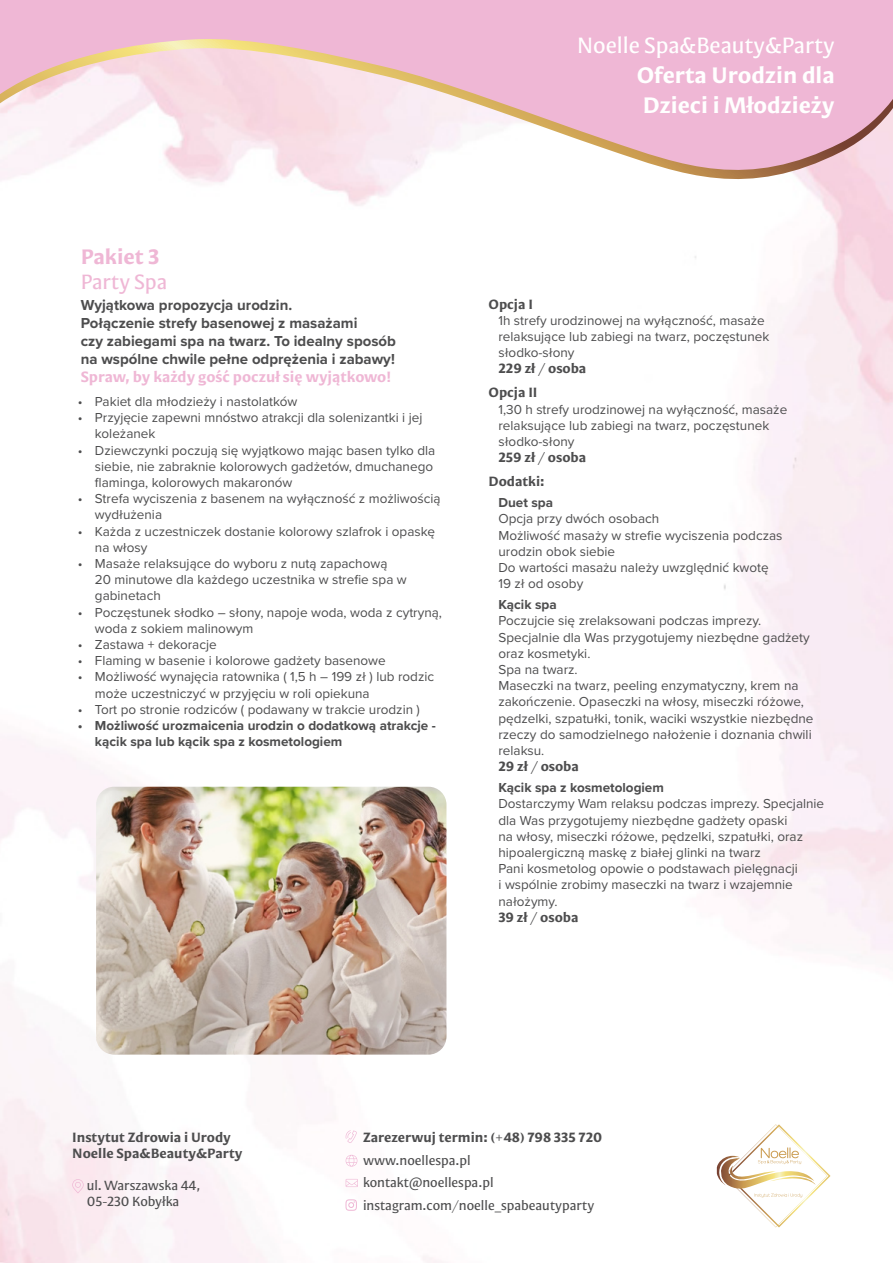
<style>
.page{position:relative;width:893px;height:1263px;background:#fff}
.page>*{position:absolute;margin:0;border:0;box-sizing:border-box;transform-origin:0 0}
.t1{font:700 22.5px/30px "Mestiza Sans";color:#fff}
.t2{font:22.5px "Mestiza Sans";color:#fff}
.t3{font:21px "Mestiza Sans";color:#efb7d5}
.t4{font:700 21px "Mestiza Sans";color:#efb7d5}
.t5{font:700 15px/18px "Proxima Nova";color:#4d4d4e}
.t6{font:700 15px "Mestiza Sans";color:#efb7d5}
.t7{font:13.5px/16.2px "Proxima Nova";color:#4d4d4e}
.t8{font:700 13.5px/24px "Mestiza Sans";color:#4d4d4e}
.t9{font:700 13.5px/16.2px "Proxima Nova";color:#4d4d4e}
.t10{font:13.5px/22.5px "Mestiza Sans";color:#4d4d4e}
</style>
<div class="page">
<svg style="left:716px;top:1124px;width:114px;height:103px"></svg>
<svg style="left:72px;top:1179px;width:12px;height:14px"></svg>
<svg style="left:346px;top:1179px;width:12px;height:8px"></svg>
<svg style="left:346px;top:1130px;width:11px;height:13px"></svg>
<svg style="left:346px;top:1155px;width:11px;height:11px"></svg>
<svg style="left:345px;top:1199px;width:12px;height:12px"></svg>
<svg style="left:311px;top:190px;width:582px;height:10px"></svg>
<svg style="left:0;top:0;width:893px;height:190px;fill:#efb7d5"></svg>
<img style="left:96px;top:787px;width:350px;height:267px">
<h1 class="t2" style="left:577px;top:32px;width:259px">Noelle Spa&amp;Beauty&amp;Party</h1>
<h1 class="t1" style="left:637px;top:60px;width:200px">Oferta Urodzin dla<br>Dzieci i Młodzieży</h1>
<h2 class="t4" style="left:81px;top:242px;width:80px">Pakiet 3</h2>
<h2 class="t3" style="left:81px;top:269px;width:88px">Party Spa</h2>
<p class="t5" style="left:81px;top:296px;width:317px">Wyjątkowa propozycja urodzin.<br>Połączenie strefy basenowej z masażami<br>czy zabiegami spa na twarz. To idealny sposób na wspólne chwile pełne odprężenia i zabawy!</p>
<p class="t6" style="left:81px;top:367px;width:312px">Spraw, by każdy gość poczuł się wyjątkowo!</p>
<p class="t7" style="left:78px;top:393px;width:221px">• Pakiet dla młodzieży i nastolatków</p>
<p class="t7" style="left:95px;top:409px;width:329px;text-indent:-17px">• Przyjęcie zapewni mnóstwo atrakcji dla solenizantki i jej koleżanek</p>
<p class="t7" style="left:95px;top:441px;width:342px;text-indent:-17px">• Dziewczynki poczują się wyjątkowo mając basen tylko dla siebie, nie zabraknie kolorowych gadżetów, dmuchanego flaminga, kolorowych makaronów</p>
<p class="t7" style="left:95px;top:490px;width:347px;text-indent:-17px">• Strefa wyciszenia z basenem na wyłączność z możliwością wydłużenia</p>
<p class="t7" style="left:95px;top:522px;width:342px;text-indent:-17px">• Każda z uczestniczek dostanie kolorowy szlafrok i opaskę na włosy</p>
<p class="t7" style="left:95px;top:555px;width:313px;text-indent:-17px">• Masaże relaksujące do wyboru z nutą zapachową<br>20 minutowe dla każdego uczestnika w strefie spa w gabinetach</p>
<p class="t7" style="left:95px;top:603px;width:349px;text-indent:-17px">• Poczęstunek słodko – słony, napoje woda, woda z cytryną, woda z sokiem malinowym</p>
<p class="t7" style="left:78px;top:636px;width:140px">• Zastawa + dekoracje</p>
<p class="t7" style="left:78px;top:652px;width:309px">• Flaming w basenie i kolorowe gadżety basenowe</p>
<p class="t7" style="left:95px;top:668px;width:341px;text-indent:-17px">• Możliwość wynajęcia ratownika ( 1,5 h – 199 zł ) lub rodzic może uczestniczyć w przyjęciu w roli opiekuna</p>
<p class="t7" style="left:78px;top:701px;width:344px">• Tort po stronie rodziców ( podawany w trakcie urodzin )</p>
<p class="t9" style="left:95px;top:717px;width:342px;text-indent:-17px">• Możliwość urozmaicenia urodzin o dodatkową atrakcje - kącik spa lub kącik spa z kosmetologiem</p>
<p class="t8" style="left:488px;top:291px;width:46px">Opcja I</p>
<p class="t7" style="left:498px;top:311px;width:272px">1h strefy urodzinowej na wyłączność, masaże relaksujące lub zabiegi na twarz, poczęstunek słodko-słony</p>
<p class="t8" style="left:488px;top:356px;width:99px;text-indent:10px">229 zł / osoba<br>Opcja II</p>
<p class="t7" style="left:498px;top:400px;width:290px">1,30 h strefy urodzinowej na wyłączność, masaże relaksujące lub zabiegi na twarz, poczęstunek słodko-słony</p>
<p class="t8" style="left:488px;top:445px;width:99px;text-indent:10px">259 zł / osoba<br>Dodatki:</p>
<p class="t9" style="left:498px;top:494px;width:56px">Duet spa</p>
<p class="t7" style="left:498px;top:510px;width:285px">Opcja przy dwóch osobach<br>Możliwość masaży w strefie wyciszenia podczas urodzin obok siebie<br>Do wartości masażu należy uwzględnić kwotę<br>19 zł od osoby</p>
<p class="t9" style="left:498px;top:596px;width:60px">Kącik spa</p>
<p class="t7" style="left:498px;top:612px;width:317px">Poczujcie się zrelaksowani podczas imprezy.<br>Specjalnie dla Was przygotujemy niezbędne gadżety oraz kosmetyki.<br>Spa na twarz.<br>Maseczki na twarz, peeling enzymatyczny, krem na zakończenie. Opaseczki na włosy, miseczki różowe, pędzelki, szpatułki, tonik, waciki wszystkie niezbędne rzeczy do samodzielnego nałożenie i doznania chwili relaksu.</p>
<p class="t8" style="left:498px;top:754px;width:82px">29 zł / osoba</p>
<p class="t9" style="left:498px;top:779px;width:167px">Kącik spa z kosmetologiem</p>
<p class="t7" style="left:498px;top:795px;width:327px">Dostarczymy Wam relaksu podczas imprezy. Specjalnie dla Was przygotujemy niezbędne gadżety opaski<br>na włosy, miseczki różowe, pędzelki, szpatułki, oraz hipoalergiczną maskę z białej glinki na twarz<br>Pani kosmetolog opowie o podstawach pielęgnacji<br>i wspólnie zrobimy maseczki na twarz i wzajemnie nałożymy.</p>
<p class="t8" style="left:498px;top:905px;width:82px">39 zł / osoba</p>
<p class="t8" style="left:72px;top:1129px;width:172px;line-height:16.2px">Instytut Zdrowia i Urody<br>Noelle Spa&amp;Beauty&amp;Party</p>
<p class="t8" style="left:363px;top:1125px;width:241px">Zarezerwuj termin: (+48) 798 335 720</p>
<p class="t10" style="left:363px;top:1148px;width:233px">www.noellespa.pl kontakt@noellespa.pl instagram.com/noelle_spabeautyparty</p>
<p class="t10" style="left:87px;top:1177px;width:115px;line-height:16.2px">ul. Warszawska 44,<br>05-230 Kobyłka</p>
</div>
